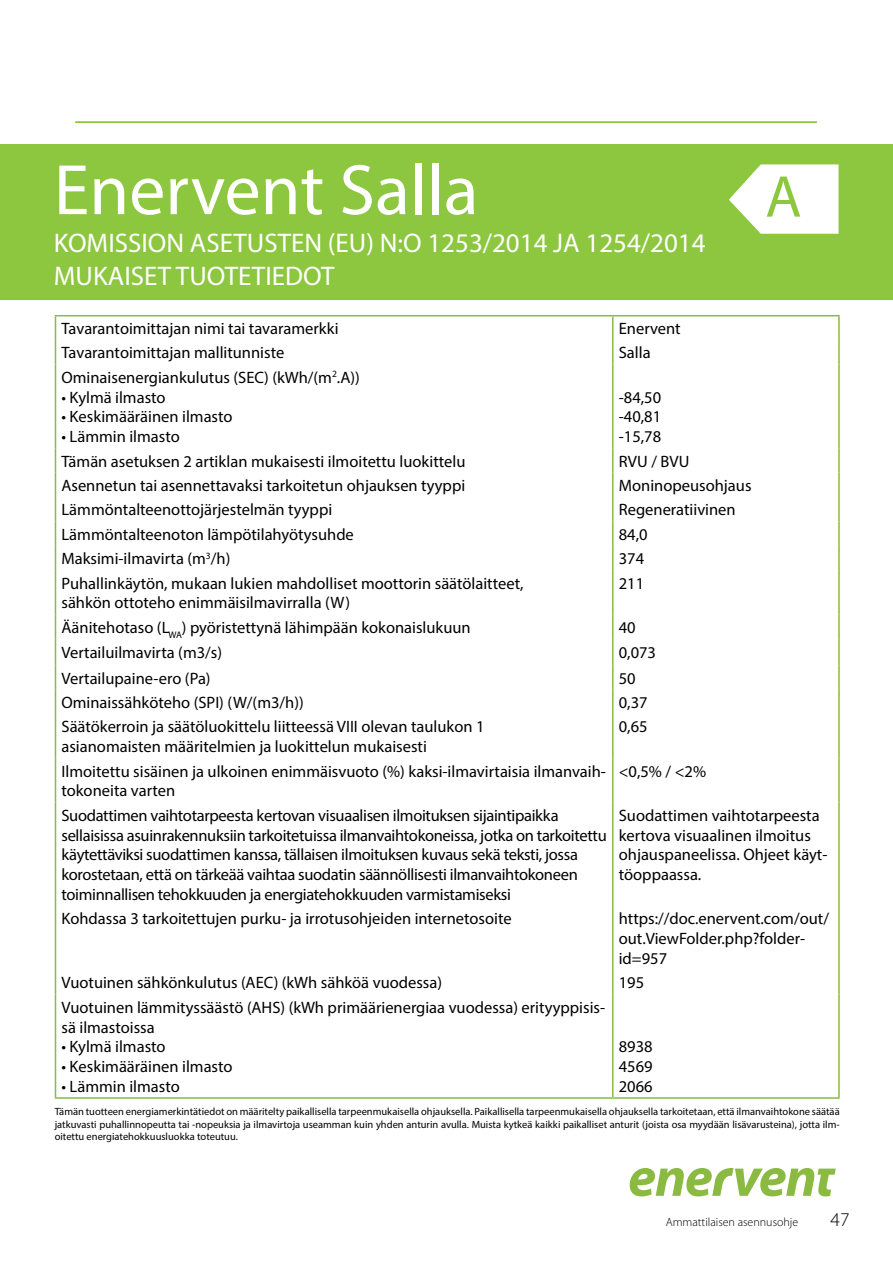
<style>
.page{position:relative;width:893px;height:1263px;background:#fff}
.page>*{position:absolute;margin:0;border:0;box-sizing:border-box;transform-origin:0 0}
.t1{font:72px "Myriad Pro";color:#fff}
.t2{font:59.4px "Myriad Pro";color:#8dc63f}
.t3{font:27px/32.4px "Myriad Pro";color:#fff}
.t4{font:300 19.5px "Myriad Pro";color:#000}
.t5{font:16.5px/19.8px "Myriad Pro";color:#000}
.t6{font:16.5px/19.8px "Myriad Pro";letter-spacing:-.02em;color:#000}
.t7{font:300 12px "Myriad Pro";color:#000}
.t8{font:10.5px/12.6px "Myriad Pro";color:#000;text-align:justify}
</style>
<div class="page">
<hr style="left:76px;top:121px;width:740px;height:2px;background:#8dc63f">
<div style="left:0;top:144px;width:893px;height:155px;background:#8dc63f"></div>
<svg style="left:729px;top:164px;width:109px;height:70px;background:#edf6e1"></svg>
<svg style="left:630px;top:1168px;width:206px;height:28px"></svg>
<hr style="left:613px;top:315px;width:227px;height:1px;background:#8aba41">
<hr style="left:838px;top:316px;width:2px;height:24px;background:#8aba41">
<hr style="left:838px;top:340px;width:2px;height:24px;background:#8aba41">
<hr style="left:838px;top:364px;width:2px;height:84px;background:#8aba41">
<hr style="left:838px;top:448px;width:2px;height:25px;background:#8aba41">
<hr style="left:612px;top:521px;width:2px;height:25px;background:#8aba41">
<hr style="left:838px;top:521px;width:2px;height:25px;background:#8aba41">
<hr style="left:612px;top:546px;width:2px;height:24px;background:#8aba41">
<hr style="left:838px;top:546px;width:2px;height:24px;background:#8aba41">
<hr style="left:612px;top:570px;width:2px;height:44px;background:#8aba41">
<hr style="left:838px;top:570px;width:2px;height:44px;background:#8aba41">
<hr style="left:612px;top:614px;width:2px;height:26px;background:#8aba41">
<hr style="left:838px;top:614px;width:2px;height:26px;background:#8aba41">
<hr style="left:612px;top:640px;width:2px;height:25px;background:#8aba41">
<hr style="left:838px;top:640px;width:2px;height:25px;background:#8aba41">
<hr style="left:612px;top:665px;width:2px;height:25px;background:#8aba41">
<hr style="left:838px;top:665px;width:2px;height:25px;background:#8aba41">
<hr style="left:612px;top:690px;width:2px;height:24px;background:#8aba41">
<hr style="left:838px;top:690px;width:2px;height:24px;background:#8aba41">
<hr style="left:612px;top:714px;width:2px;height:44px;background:#8aba41">
<hr style="left:838px;top:714px;width:2px;height:44px;background:#8aba41">
<hr style="left:838px;top:758px;width:2px;height:44px;background:#8aba41">
<hr style="left:838px;top:802px;width:2px;height:104px;background:#8aba41">
<hr style="left:838px;top:906px;width:2px;height:64px;background:#8aba41">
<hr style="left:612px;top:970px;width:2px;height:24px;background:#8aba41">
<hr style="left:838px;top:970px;width:2px;height:24px;background:#8aba41">
<hr style="left:612px;top:994px;width:2px;height:103px;background:#8aba41">
<hr style="left:838px;top:994px;width:2px;height:103px;background:#8aba41">
<hr style="left:613px;top:1097px;width:227px;height:2px;background:#8aba41">
<hr style="left:55px;top:315px;width:558px;height:1px;background:#8aba41">
<hr style="left:612px;top:316px;width:2px;height:24px;background:#8aba41">
<svg style="left:55px;top:316px;width:1px;height:48px"></svg>
<hr style="left:612px;top:340px;width:2px;height:24px;background:#8aba41">
<hr style="left:55px;top:364px;width:1px;height:84px;background:#8aba41">
<hr style="left:612px;top:364px;width:2px;height:84px;background:#8aba41">
<hr style="left:612px;top:448px;width:2px;height:25px;background:#8aba41">
<hr style="left:612px;top:473px;width:2px;height:24px;background:#8aba41">
<hr style="left:838px;top:473px;width:2px;height:24px;background:#8aba41">
<hr style="left:612px;top:497px;width:2px;height:24px;background:#8aba41">
<hr style="left:838px;top:497px;width:2px;height:24px;background:#8aba41">
<svg style="left:55px;top:448px;width:1px;height:122px"></svg>
<hr style="left:55px;top:570px;width:1px;height:44px;background:#8aba41">
<svg style="left:55px;top:614px;width:1px;height:100px"></svg>
<hr style="left:55px;top:714px;width:1px;height:44px;background:#8aba41">
<hr style="left:55px;top:758px;width:1px;height:44px;background:#8aba41">
<hr style="left:612px;top:758px;width:2px;height:44px;background:#8aba41">
<hr style="left:55px;top:802px;width:1px;height:104px;background:#8aba41">
<hr style="left:612px;top:802px;width:2px;height:104px;background:#8aba41">
<hr style="left:55px;top:906px;width:1px;height:64px;background:#8aba41">
<hr style="left:612px;top:906px;width:2px;height:64px;background:#8aba41">
<svg style="left:55px;top:970px;width:1px;height:24px"></svg>
<hr style="left:55px;top:994px;width:1px;height:103px;background:#8aba41">
<hr style="left:55px;top:1097px;width:558px;height:2px;background:#8aba41">
<h1 class="t1" style="left:54px;top:146px;width:426px">Enervent Salla</h1>
<h3 class="t3" style="left:54px;top:226px;width:653px">KOMISSION ASETUSTEN (EU) N:O 1253/2014 JA 1254/2014<br>MUKAISET TUOTETIEDOT</h3>
<p class="t5" style="left:62px;top:318px;width:279px">Tavarantoimittajan nimi tai tavaramerkki</p>
<p class="t5" style="left:619px;top:318px;width:63px">Enervent</p>
<p class="t5" style="left:62px;top:343px;width:224px">Tavarantoimittajan mallitunniste</p>
<p class="t5" style="left:619px;top:343px;width:33px">Salla</p>
<p class="t5" style="left:62px;top:367px;width:300px">Ominaisenergiankulutus (SEC) (kWh/(m<sup>2</sup>.A))</p>
<p class="t5" style="left:62px;top:387px;width:106px">• Kylmä ilmasto</p>
<p class="t5" style="left:62px;top:407px;width:173px">• Keskimääräinen ilmasto</p>
<p class="t5" style="left:62px;top:427px;width:120px">• Lämmin ilmasto</p>
<p class="t5" style="left:619px;top:387px;width:44px;text-align:justify">-84,50 -40,81 -15,78</p>
<h2 class="t2" style="left:765px;top:160px;width:38px">A</h2>
<p class="t5" style="left:62px;top:451px;width:405px">Tämän asetuksen 2 artiklan mukaisesti ilmoitettu luokittelu</p>
<p class="t5" style="left:619px;top:451px;width:72px">RVU / BVU</p>
<p class="t5" style="left:62px;top:475px;width:405px">Asennetun tai asennettavaksi tarkoitetun ohjauksen tyyppi</p>
<p class="t5" style="left:619px;top:475px;width:134px">Moninopeusohjaus</p>
<p class="t5" style="left:62px;top:500px;width:272px">Lämmöntalteenottojärjestelmän tyyppi</p>
<p class="t5" style="left:619px;top:500px;width:118px">Regeneratiivinen</p>
<p class="t5" style="left:62px;top:524px;width:294px">Lämmöntalteenoton lämpötilahyötysuhde</p>
<p class="t5" style="left:619px;top:524px;width:30px">84,0</p>
<p class="t5" style="left:62px;top:548px;width:170px">Maksimi-ilmavirta (m<sup>3</sup>/h)</p>
<p class="t5" style="left:619px;top:548px;width:27px">374</p>
<p class="t5" style="left:61px;top:573px;width:463px">Puhallinkäytön, mukaan lukien mahdolliset moottorin säätölaitteet, sähkön ottoteho enimmäisilmavirralla (W)</p>
<p class="t5" style="left:619px;top:573px;width:27px">211</p>
<p class="t5" style="left:61px;top:617px;width:411px">Äänitehotaso (L<sub>WA</sub>) pyöristettynä lähimpään kokonaislukuun</p>
<p class="t5" style="left:619px;top:617px;width:18px">40</p>
<p class="t5" style="left:61px;top:642px;width:162px">Vertailuilmavirta (m3/s)</p>
<p class="t5" style="left:619px;top:642px;width:39px">0,073</p>
<p class="t5" style="left:61px;top:668px;width:151px">Vertailupaine-ero (Pa)</p>
<p class="t5" style="left:619px;top:668px;width:18px">50</p>
<p class="t5" style="left:61px;top:692px;width:244px">Ominaissähköteho (SPI) (W/(m3/h))</p>
<p class="t5" style="left:619px;top:692px;width:30px">0,37</p>
<p class="t5" style="left:61px;top:717px;width:425px">Säätökerroin ja säätöluokittelu liitteessä VIII olevan taulukon 1 asianomaisten määritelmien ja luokittelun mukaisesti</p>
<p class="t5" style="left:619px;top:717px;width:30px">0,65</p>
<p class="t5" style="left:61px;top:761px;width:546px">Ilmoitettu sisäinen ja ulkoinen enimmäisvuoto (%) kaksi-ilmavirtaisia ilmanvaih&shy;tokoneita varten</p>
<p class="t5" style="left:619px;top:761px;width:89px">&lt;0,5% / &lt;2%</p>
<p class="t6" style="left:61px;top:805px;width:547px">Suodattimen vaihtotarpeesta kertovan visuaalisen ilmoituksen sijaintipaikka sellaisissa asuinrakennuksiin tarkoitetuissa ilmanvaihtokoneissa, jotka on tarkoitettu käytettäviksi suodattimen kanssa, tällaisen ilmoituksen kuvaus sekä teksti, jossa korostetaan, että on tärkeää vaihtaa suodatin säännöllisesti ilmanvaihtokoneen toiminnallisen tehokkuuden ja energiatehokkuuden varmistamiseksi</p>
<p class="t5" style="left:619px;top:805px;width:210px">Suodattimen vaihtotarpeesta kertova visuaalinen ilmoitus ohjauspaneelissa. Ohjeet käyt&shy;töoppaassa.</p>
<p class="t5" style="left:61px;top:909px;width:452px">Kohdassa 3 tarkoitettujen purku- ja irrotusohjeiden internetosoite</p>
<p class="t5" style="left:619px;top:909px;width:212px">https://doc.enervent.com/out/ out.ViewFolder.php?folder&shy;id=957</p>
<p class="t5" style="left:61px;top:973px;width:382px">Vuotuinen sähkönkulutus (AEC) (kWh sähköä vuodessa)</p>
<p class="t5" style="left:619px;top:973px;width:27px">195</p>
<p class="t5" style="left:61px;top:997px;width:545px">Vuotuinen lämmityssäästö (AHS) (kWh primäärienergiaa vuodessa) erityyppisis&shy;sä ilmastoissa</p>
<p class="t5" style="left:61px;top:1037px;width:106px">• Kylmä ilmasto</p>
<p class="t5" style="left:61px;top:1056px;width:173px">• Keskimääräinen ilmasto</p>
<p class="t5" style="left:61px;top:1076px;width:120px">• Lämmin ilmasto</p>
<p class="t5" style="left:619px;top:1037px;width:35px;text-align:justify">8938<br>4569<br>2066</p>
<p class="t8" style="left:55px;top:1105px;width:786px">Tämän tuotteen energiamerkintätiedot on määritelty paikallisella tarpeenmukaisella ohjauksella. Paikallisella tarpeenmukaisella ohjauksella tarkoitetaan, että ilmanvaihtokone säätää jatkuvasti puhallinnopeutta tai -nopeuksia ja ilmavirtoja useamman kuin yhden anturin avulla. Muista kytkeä kaikki paikalliset anturit (joista osa myydään lisävarusteina), jotta ilm&shy;oitettu energiatehokkuusluokka toteutuu.</p>
<p class="t7" style="left:666px;top:1215px;width:134px">Ammattilaisen asennusohje</p>
<p class="t4" style="left:831px;top:1208px;width:21px">47</p>
</div>
